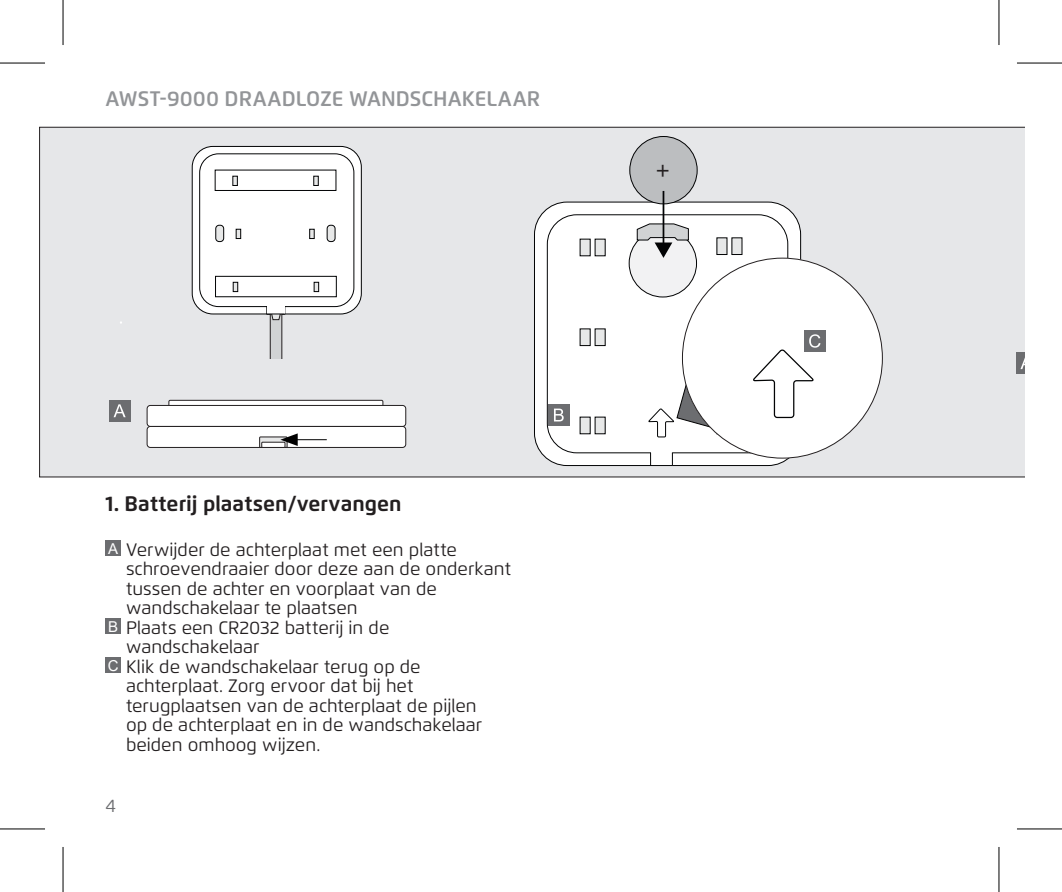
<style>
.page{position:relative;width:1062px;height:892px;background:#fff}
.page>*{position:absolute;margin:0;border:0;box-sizing:border-box;transform-origin:0 0}
.t1{font:24.3px "Open Sans";color:#231f20}
.t2{font:600 21px "Flexo";color:#939598}
.Kopje_titel_2{font:700 21px "Flexo";color:#231f20}
.Platte_tekst{font:18px/19.5px "Flexo";color:#231f20}
.t3{font:18px "Flexo";color:#6c6d70}
.Kopje_titel{font:15px "Arial";color:#fff}
</style>
<div class="page">
<div style="left:39px;top:127px;width:985px;height:350px;background:#e6e7e9"></div>
<div style="left:534px;top:202px;width:266px;height:263px;background:#fff;border-radius:33px"></div>
<div style="left:547px;top:214px;width:241px;height:239px;background:#fff;border:1px solid #020304;border-radius:29px"></div>
<div style="left:580px;top:239px;width:10px;height:17px;background:#e7e8e8"></div>
<div style="left:595px;top:239px;width:10px;height:17px;background:#e7e8e8"></div>
<div style="left:580px;top:329px;width:10px;height:16px;background:#e7e8e8"></div>
<div style="left:595px;top:329px;width:10px;height:16px;background:#e7e8e8"></div>
<div style="left:580px;top:417px;width:10px;height:16px;background:#e7e8e8"></div>
<div style="left:595px;top:417px;width:10px;height:16px;background:#e7e8e8"></div>
<div style="left:717px;top:238px;width:10px;height:16px;background:#e7e8e8"></div>
<div style="left:732px;top:238px;width:10px;height:16px;background:#e7e8e8"></div>
<div style="left:629px;top:229px;width:67px;height:68px;background:#f2f2f3;border-radius:50%"></div>
<div style="left:629px;top:136px;width:68px;height:68px;background:#bcbec0;border-radius:50%"></div>
<div style="left:629px;top:136px;width:68px;height:68px;border:1px solid #020304;border-radius:50%"></div>
<hr style="left:662px;top:191px;width:2px;height:54px;background:#020304">
<svg style="left:636px;top:223px;width:53px;height:35px"></svg>
<svg style="left:682px;top:258px;width:200px;height:198px"></svg>
<div style="left:169px;top:400px;width:214px;height:8px;background:#fff"></div>
<div style="left:169px;top:400px;width:214px;height:8px;border:1px solid #231f20"></div>
<div style="left:147px;top:405px;width:259px;height:21px;background:#fff;border-radius:3px"></div>
<div style="left:147px;top:405px;width:259px;height:21px;border:1px solid #231f20;border-radius:3px"></div>
<div style="left:147px;top:426px;width:259px;height:21px;background:#fff;border-radius:3px"></div>
<div style="left:147px;top:426px;width:259px;height:21px;border:1px solid #231f20;border-radius:3px"></div>
<svg style="left:260px;top:437px;width:27px;height:10px"></svg>
<div style="left:259px;top:436px;width:28px;height:11px;border:1px solid #231f20"></div>
<div style="left:262px;top:442px;width:23px;height:5px;background:#fff"></div>
<div style="left:261px;top:442px;width:24px;height:5px;border:1px solid #231f20"></div>
<div style="left:109px;top:400px;width:21px;height:21px;background:#6c6d70"></div>
<svg style="left:114px;top:404px;width:12px;height:13px"></svg>
<div style="left:548px;top:404px;width:21px;height:21px;background:#6c6d70"></div>
<svg style="left:554px;top:408px;width:9px;height:13px"></svg>
<svg style="left:648px;top:290px;width:194px;height:175px"></svg>
<div style="left:1015px;top:352px;width:9px;height:21px;background:#6c6d70"></div>
<svg style="left:1020px;top:360px;width:4px;height:9px"></svg>
<svg style="left:192px;top:146px;width:169px;height:168px"></svg>
<div style="left:192px;top:146px;width:169px;height:168px;border:1px solid #020304;border-radius:21px"></div>
<div style="left:200px;top:154px;width:154px;height:152px;background:#fff;border-radius:19px"></div>
<div style="left:199px;top:154px;width:155px;height:153px;border:1px solid #020304;border-radius:19px"></div>
<div style="left:215px;top:276px;width:121px;height:21px;border:1px solid #020304"></div>
<div style="left:216px;top:225px;width:8px;height:16px;background:#e7e8e8;border-radius:3px"></div>
<div style="left:215px;top:225px;width:9px;height:17px;border:1px solid #020304;border-radius:3px"></div>
<div style="left:327px;top:225px;width:8px;height:16px;background:#e7e8e8;border-radius:3px"></div>
<div style="left:327px;top:225px;width:8px;height:17px;border:1px solid #020304;border-radius:3px"></div>
<div style="left:236px;top:229px;width:5px;height:9px;background:#e7e8e8"></div>
<div style="left:236px;top:229px;width:5px;height:10px;border:1px solid #020304"></div>
<div style="left:309px;top:229px;width:5px;height:10px;border:1px solid #020304"></div>
<div style="left:233px;top:282px;width:5px;height:9px;background:#e7e8e8"></div>
<div style="left:233px;top:282px;width:5px;height:10px;border:1px solid #020304"></div>
<div style="left:314px;top:282px;width:5px;height:10px;border:1px solid #020304"></div>
<div style="left:313px;top:176px;width:5px;height:10px;border:1px solid #020304"></div>
<div style="left:266px;top:306px;width:19px;height:8px;border:1px solid #020304"></div>
<div style="left:267px;top:306px;width:18px;height:8px;background:#fff"></div>
<svg style="left:267px;top:313px;width:18px;height:45px"></svg>
<hr style="left:293px;top:439px;width:34px;height:1px;background:#000">
<svg style="left:280px;top:433px;width:18px;height:13px"></svg>
<div style="left:106px;top:540px;width:15px;height:15px;background:#6c6d70"></div>
<div style="left:106px;top:618px;width:15px;height:15px;background:#6c6d70"></div>
<div style="left:106px;top:657px;width:15px;height:15px;background:#6c6d70"></div>
<svg style="left:0;top:829px;width:45px;height:1px"></svg>
<svg style="left:1017px;top:829px;width:44px;height:1px"></svg>
<hr style="left:0;top:62px;width:45px;height:2px;background:#000">
<hr style="left:1016px;top:62px;width:45px;height:2px;background:#000">
<hr style="left:0;top:828px;width:45px;height:1px;background:#000">
<hr style="left:1016px;top:828px;width:45px;height:1px;background:#000">
<hr style="left:62px;top:0;width:2px;height:45px;background:#000">
<hr style="left:62px;top:846px;width:2px;height:45px;background:#000">
<hr style="left:998px;top:0;width:1px;height:45px;background:#000">
<hr style="left:998px;top:846px;width:1px;height:45px;background:#000">
<p class="t2" style="left:106px;top:85px;width:436px">AWST-9000 DRAADLOZE WANDSCHAKELAAR</p>
<p class="t1" style="left:669px;top:188px;width:15px;rotate:-180deg">+</p>
<p class="Kopje_titel_2" style="left:106px;top:491px;width:297px">1. Batterij plaatsen/vervangen</p>
<p class="Kopje_titel" style="left:108px;top:538px;width:12px">A</p>
<p class="Platte_tekst" style="left:126px;top:539px;width:386px">Verwijder de achterplaat met een platte schroevendraaier door deze aan de onderkant tussen de achter en voorplaat van de wandschakelaar te plaatsen</p>
<p class="Kopje_titel" style="left:108px;top:616px;width:12px">B</p>
<p class="Platte_tekst" style="left:126px;top:617px;width:265px">Plaats een CR2032 batterij in de wandschakelaar</p>
<p class="Kopje_titel" style="left:108px;top:655px;width:12px">C</p>
<p class="Platte_tekst" style="left:126px;top:656px;width:358px">Klik de wandschakelaar terug op de achterplaat. Zorg ervoor dat bij het terugplaatsen van de achterplaat de pijlen op de achterplaat en in de wandschakelaar beiden omhoog wijzen.</p>
<p class="t3" style="left:106px;top:794px;width:12px">4</p>
</div>
